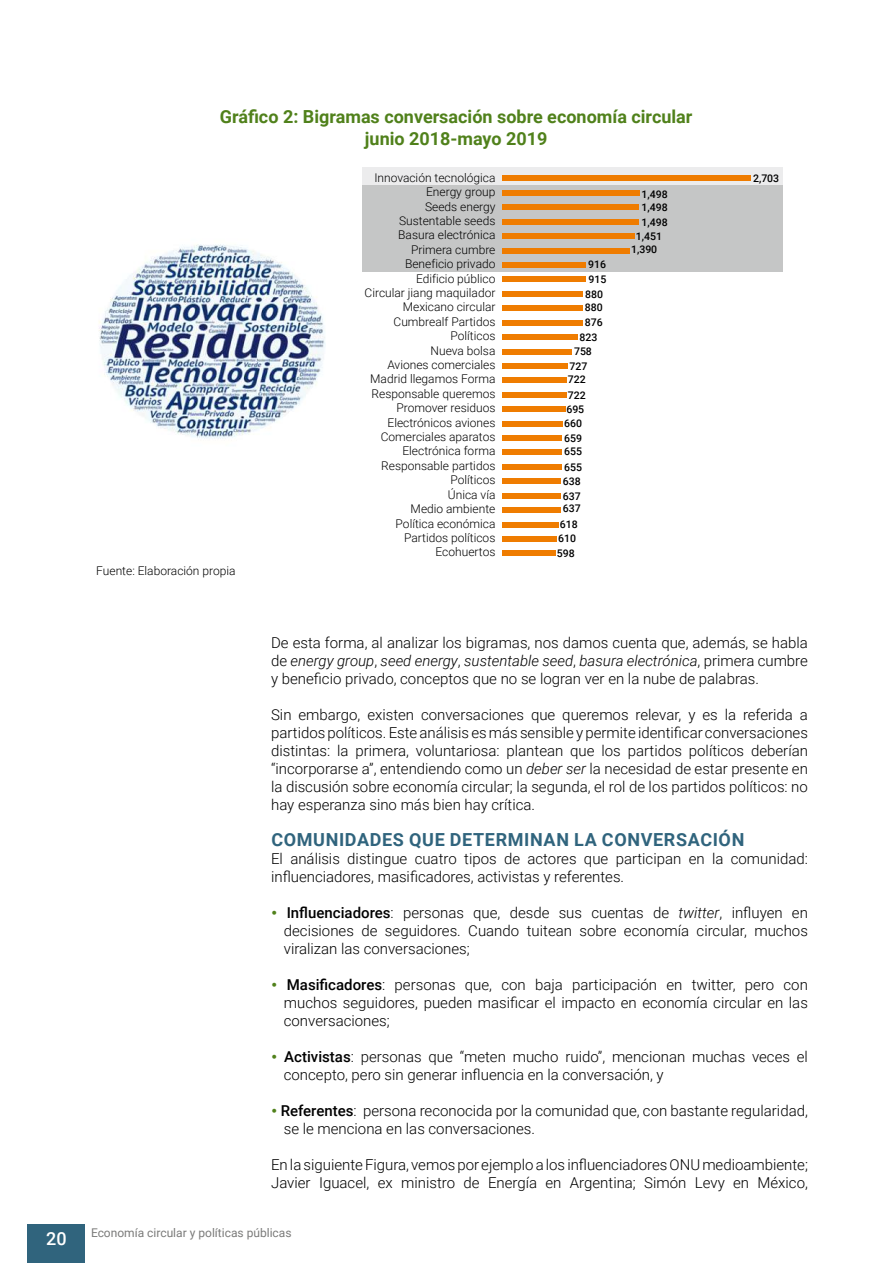
<style>
.page{position:relative;width:893px;height:1263px;background:#fff}
.page>*{position:absolute;margin:0;border:0;box-sizing:border-box;transform-origin:0 0}
.t1{font:700 18px/21.6px "Roboto";color:#50811b;text-align:center}
.t2{font:700 18px "Roboto";letter-spacing:.035em;color:#30647d}
.t3{font:500 18px "Roboto";color:#fff}
.t4{font:300 15px/18px "Roboto";color:#000;text-align:justify}
.t5{font:300 12px/14.4px "Roboto";color:#000;text-align:right}
.t6{font:12px "Roboto";color:#7b7b7a}
.t7{font:500 10.5px/14.7px "Roboto";color:#000}
.s1{font-style:italic}
.s2{font-family:"Museo 100";font-weight:400;color:#50811b}
.s3{font-weight:500}
</style>
<div class="page">
<div style="left:28px;top:1224px;width:57px;height:39px;background:#30647d"></div>
<div style="left:363px;top:167px;width:420px;height:19px;background:#ececed"></div>
<div style="left:363px;top:186px;width:420px;height:86px;background:#c5c6c6"></div>
<div style="left:502px;top:176px;width:248px;height:5px;background:#ef7c00"></div>
<div style="left:502px;top:190px;width:138px;height:5px;background:#ef7c00"></div>
<div style="left:502px;top:205px;width:137px;height:5px;background:#ef7c00"></div>
<div style="left:502px;top:219px;width:137px;height:5px;background:#ef7c00"></div>
<div style="left:502px;top:234px;width:132px;height:5px;background:#ef7c00"></div>
<div style="left:502px;top:248px;width:127px;height:5px;background:#ef7c00"></div>
<div style="left:502px;top:262px;width:84px;height:6px;background:#ef7c00"></div>
<div style="left:502px;top:277px;width:84px;height:5px;background:#ef7c00"></div>
<div style="left:502px;top:291px;width:81px;height:5px;background:#ef7c00"></div>
<div style="left:502px;top:306px;width:81px;height:5px;background:#ef7c00"></div>
<div style="left:502px;top:320px;width:81px;height:5px;background:#ef7c00"></div>
<div style="left:502px;top:334px;width:76px;height:6px;background:#ef7c00"></div>
<div style="left:502px;top:349px;width:70px;height:5px;background:#ef7c00"></div>
<div style="left:502px;top:363px;width:66px;height:5px;background:#ef7c00"></div>
<div style="left:502px;top:378px;width:65px;height:5px;background:#ef7c00"></div>
<div style="left:502px;top:392px;width:65px;height:5px;background:#ef7c00"></div>
<div style="left:502px;top:407px;width:64px;height:5px;background:#ef7c00"></div>
<div style="left:502px;top:421px;width:61px;height:5px;background:#ef7c00"></div>
<div style="left:502px;top:435px;width:60px;height:6px;background:#ef7c00"></div>
<div style="left:502px;top:450px;width:60px;height:5px;background:#ef7c00"></div>
<div style="left:502px;top:464px;width:60px;height:5px;background:#ef7c00"></div>
<div style="left:502px;top:479px;width:59px;height:5px;background:#ef7c00"></div>
<div style="left:502px;top:493px;width:59px;height:5px;background:#ef7c00"></div>
<div style="left:502px;top:507px;width:59px;height:6px;background:#ef7c00"></div>
<div style="left:502px;top:522px;width:56px;height:5px;background:#ef7c00"></div>
<div style="left:502px;top:536px;width:55px;height:5px;background:#ef7c00"></div>
<div style="left:502px;top:551px;width:54px;height:5px;background:#ef7c00"></div>
<img style="left:99px;top:244px;width:227px;height:195px">
<p class="t1" style="left:220px;top:105px;width:474px">Gráfico 2: Bigramas conversación sobre economía circular junio 2018-mayo 2019</p>
<p class="t5" style="left:96px;top:563px;width:141px">Fuente: Elaboración propia</p>
<p class="t5" style="left:365px;top:170px;width:132px">Innovación tecnológica<br>Energy group<br>Seeds energy<br>Sustentable seeds<br>Basura electrónica<br>Primera cumbre<br>Beneficio privado<br>Edificio público<br>Circular jiang maquilador<br>Mexicano circular<br>Cumbrealf Partidos<br>Políticos<br>Nueva bolsa<br>Aviones comerciales<br>Madrid llegamos Forma<br>Responsable queremos<br>Promover residuos<br>Electrónicos aviones<br>Comerciales aparatos<br>Electrónica forma<br>Responsable partidos<br>Políticos<br>Única vía<br>Medio ambiente<br>Política económica<br>Partidos políticos<br>Ecohuertos</p>
<p class="t7" style="left:753px;top:170px;width:28px">2,703</p>
<p class="t7" style="left:641px;top:188px;width:28px;line-height:12.8px">1,498<br>1,498</p>
<p class="t7" style="left:641px;top:215px;width:28px">1,498</p>
<p class="t7" style="left:636px;top:228px;width:28px">1,451</p>
<p class="t7" style="left:631px;top:242px;width:28px">1,390</p>
<p class="t7" style="left:585px;top:257px;width:23px;text-align:center">916<br>915<br>880</p>
<p class="t7" style="left:585px;top:300px;width:19px">880</p>
<p class="t7" style="left:585px;top:315px;width:19px">876</p>
<p class="t7" style="left:580px;top:329px;width:19px">823</p>
<p class="t7" style="left:574px;top:344px;width:19px">758</p>
<p class="t7" style="left:569px;top:358px;width:19px">727</p>
<p class="t7" style="left:568px;top:372px;width:19px;line-height:15.3px">722<br>722</p>
<p class="t7" style="left:564px;top:401px;width:22px">695<br>660<br>659</p>
<p class="t7" style="left:564px;top:443px;width:19px;line-height:15.3px">655<br>655</p>
<p class="t7" style="left:563px;top:473px;width:19px">638<br>637</p>
<p class="t7" style="left:560px;top:500px;width:22px;line-height:15.6px">637<br>618</p>
<p class="t7" style="left:557px;top:530px;width:21px">610<br>598</p>
<p class="t4" style="left:271px;top:633px;width:538px">De esta forma, al analizar los bigramas, nos damos cuenta que, además, se habla de <span class="s1">energy group</span>, <span class="s1">seed energy</span>, <span class="s1">sustentable seed</span>, <span class="s1">basura electrónica</span>, primera cumbre y beneficio privado, conceptos que no se logran ver en la nube de palabras.</p>
<p class="t4" style="left:271px;top:705px;width:538px">Sin embargo, existen conversaciones que queremos relevar, y es la referida a partidos políticos. Este análisis es más sensible y permite identificar conversaciones distintas: la primera, voluntariosa: plantean que los partidos políticos deberían “incorporarse a”, entendiendo como un <span class="s1">deber ser</span> la necesidad de estar presente en la discusión sobre economía circular; la segunda, el rol de los partidos políticos: no hay esperanza sino más bien hay crítica.</p>
<p class="t2" style="left:271px;top:827px;width:474px">COMUNIDADES QUE DETERMINAN LA CONVERSACIÓN</p>
<p class="t4" style="left:271px;top:849px;width:538px">El análisis distingue cuatro tipos de actores que participan en la comunidad: influenciadores, masificadores, activistas y referentes.</p>
<p class="t4" style="left:284px;top:903px;width:526px;text-indent:-13px"><span class="s2">•</span> <span class="s3">Influenciadores</span>: personas que, desde sus cuentas de <span class="s1">twitter</span>, influyen en decisiones de seguidores. Cuando tuitean sobre economía circular, muchos viralizan las conversaciones;</p>
<p class="t4" style="left:284px;top:975px;width:526px;text-indent:-13px"><span class="s2">•</span> <span class="s3">Masificadores</span>: personas que, con baja participación en twitter, pero con muchos seguidores, pueden masificar el impacto en economía circular en las conversaciones;</p>
<p class="t4" style="left:284px;top:1047px;width:526px;text-indent:-13px"><span class="s2">•</span> <span class="s3">Activistas</span>: personas que “meten mucho ruido”, mencionan muchas veces el concepto, pero sin generar influencia en la conversación, y</p>
<p class="t4" style="left:284px;top:1101px;width:526px;text-indent:-13px"><span class="s2">•</span> <span class="s3">Referentes</span>: persona reconocida por la comunidad que, con bastante regularidad, se le menciona en las conversaciones.</p>
<p class="t4" style="left:271px;top:1155px;width:538px">En la siguiente Figura, vemos por ejemplo a los influenciadores ONU medioambiente;<br>Javier Iguacel, ex ministro de Energía en Argentina; Simón Levy en México,</p>
<p class="t3" style="left:46px;top:1226px;width:22px">20</p>
<p class="t6" style="left:91px;top:1224px;width:202px">Economía circular y políticas públicas</p>
</div>
